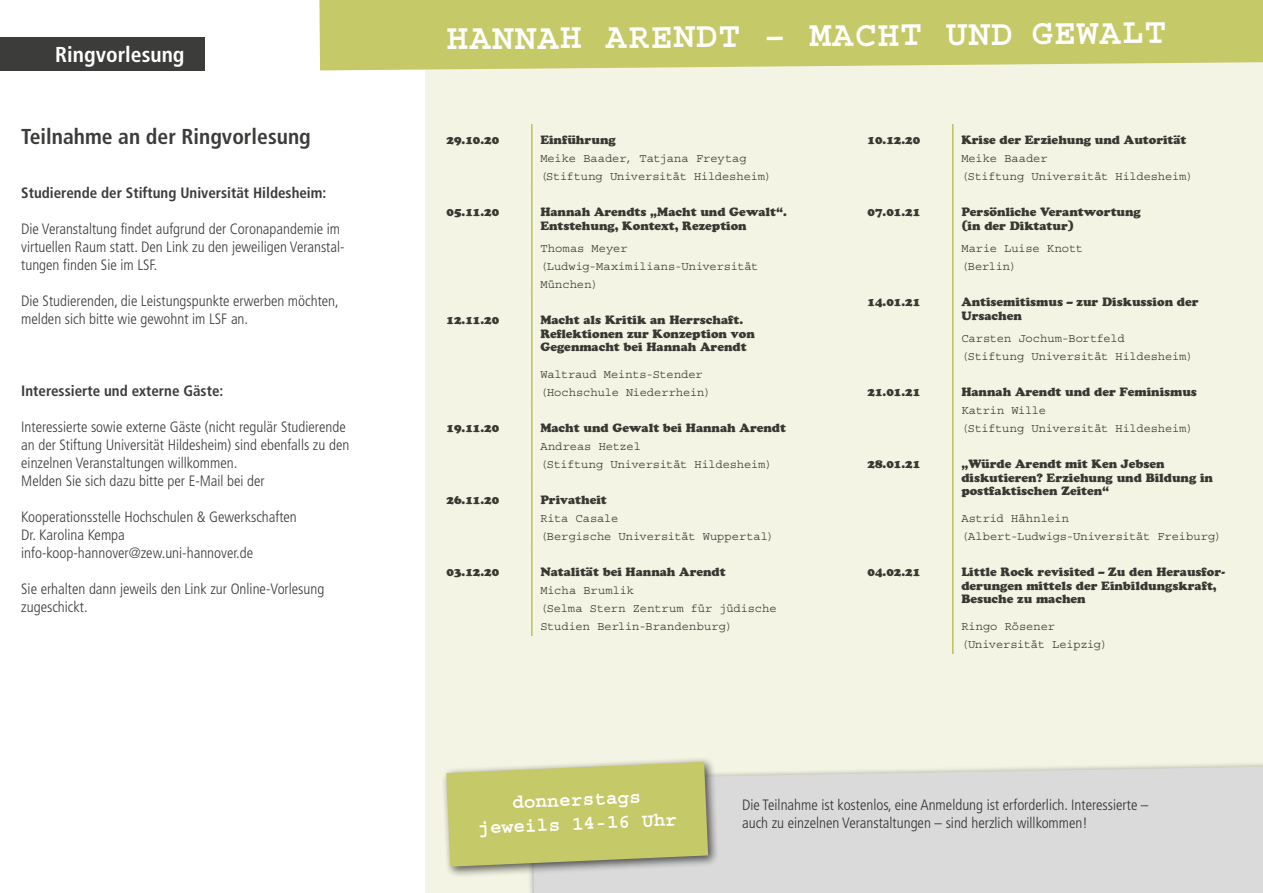
<style>
.page{position:relative;width:1263px;height:893px;background:#fff}
.page>*{position:absolute;margin:0;border:0;box-sizing:border-box;transform-origin:0 0}
.t1{font:700 36px "Courier Std";letter-spacing:.03em;color:#fff}
.t2{font:700 condensed 21.6px "Frutiger";color:#3c3c3b}
.t3{font:700 condensed 21.6px "Frutiger";color:#fff}
.t4{font:700 19.5px/24px "Courier Std";color:#fff;text-align:center}
.t5{font:300 condensed 15px/18px "Frutiger";color:#3c3c3b}
.t6{font:700 condensed 15px "Frutiger";color:#3c3c3b}
.t7{font:12px/13.5px "Cooper Black Std";color:#3c3c3b}
.t8{font:12px/18px "Courier Std";letter-spacing:-.005em;color:#3c3c3b}
</style>
<div class="page">
<div style="left:425px;top:0;width:838px;height:893px;background:#f4f4e4"></div>
<div style="left:526px;top:761px;width:737px;height:132px;background:#000;opacity:.65"></div>
<div style="left:532px;top:767px;width:731px;height:126px;background:#dadada"></div>
<hr style="left:531px;top:124px;width:2px;height:62px;background:#c5c968">
<hr style="left:531px;top:186px;width:2px;height:108px;background:#c5c968">
<hr style="left:531px;top:294px;width:2px;height:108px;background:#c5c968">
<hr style="left:531px;top:402px;width:2px;height:72px;background:#c5c968">
<hr style="left:531px;top:474px;width:2px;height:72px;background:#c5c968">
<hr style="left:531px;top:546px;width:2px;height:90px;background:#c5c968">
<hr style="left:952px;top:124px;width:1px;height:62px;background:#c5c968">
<hr style="left:952px;top:186px;width:1px;height:90px;background:#c5c968">
<hr style="left:952px;top:276px;width:1px;height:90px;background:#c5c968">
<hr style="left:952px;top:366px;width:1px;height:72px;background:#c5c968">
<hr style="left:952px;top:438px;width:1px;height:108px;background:#c5c968">
<hr style="left:952px;top:546px;width:1px;height:108px;background:#c5c968">
<div style="left:441px;top:757px;width:279px;height:121px;background:#000;opacity:.65"></div>
<svg style="left:446px;top:762px;width:262px;height:105px;background:#c3c771"></svg>
<div style="left:0;top:38px;width:204px;height:33px;background:#3c3c3b"></div>
<svg style="left:319px;top:0;width:944px;height:70px;background:#c8cb70"></svg>
<h2 class="t3" style="left:55px;top:42px;width:131px">Ringvorlesung</h2>
<h2 class="t2" style="left:21px;top:124px;width:291px">Teilnahme an der Ringvorlesung</h2>
<p class="t6" style="left:21px;top:184px;width:307px">Studierende der Stiftung Universität Hildesheim:</p>
<p class="t5" style="left:21px;top:220px;width:325px">Die Veranstaltung findet aufgrund der Coronapandemie im virtuellen Raum statt. Den Link zu den jeweiligen Veranstal&shy;tungen finden Sie im LSF.</p>
<p class="t5" style="left:21px;top:292px;width:319px">Die Studierenden, die Leistungspunkte erwerben möchten, melden sich bitte wie gewohnt im LSF an.</p>
<p class="t6" style="left:21px;top:382px;width:204px">Interessierte und externe Gäste:</p>
<p class="t5" style="left:21px;top:418px;width:330px">Interessierte sowie externe Gäste (nicht regulär Studierende an der Stiftung Universität Hildesheim) sind ebenfalls zu den einzelnen Veranstaltungen willkommen.<br>Melden Sie sich dazu bitte per E-Mail bei der</p>
<p class="t5" style="left:21px;top:508px;width:277px">Kooperationsstelle Hochschulen &amp; Gewerkschaften<br>Dr. Karolina Kempa info-koop-hannover@zew.uni-hannover.de</p>
<p class="t5" style="left:21px;top:580px;width:305px">Sie erhalten dann jeweils den Link zur Online-Vorlesung zugeschickt.</p>
<h1 class="t1" style="left:447px;top:15px;width:721px">HANNAH ARENDT – MACHT UND GEWALT</h1>
<p class="t7" style="left:446px;top:133px;width:54px">29.10.20</p>
<p class="t7" style="left:540px;top:133px;width:77px">Einführung</p>
<p class="t8" style="left:540px;top:149px;width:233px">Meike Baader, Tatjana Freytag (Stiftung Universität Hildesheim)</p>
<p class="t7" style="left:446px;top:205px;width:54px">05.11.20</p>
<p class="t7" style="left:540px;top:205px;width:248px">Hannah Arendts „Macht und Gewalt“.<br>Entstehung, Kontext, Rezeption</p>
<p class="t8" style="left:540px;top:239px;width:220px">Thomas Meyer (Ludwig-Maximilians-Universität<br>München)</p>
<p class="t7" style="left:446px;top:313px;width:54px">12.11.20</p>
<p class="t7" style="left:540px;top:313px;width:216px">Macht als Kritik an Herrschaft.<br>Reflektionen zur Konzeption von<br>Gegenmacht bei Hannah Arendt</p>
<p class="t8" style="left:540px;top:365px;width:172px">Waltraud Meints-Stender (Hochschule Niederrhein)</p>
<p class="t7" style="left:446px;top:421px;width:54px">19.11.20</p>
<p class="t7" style="left:540px;top:421px;width:247px">Macht und Gewalt bei Hannah Arendt</p>
<p class="t8" style="left:540px;top:437px;width:233px">Andreas Hetzel<br>(Stiftung Universität Hildesheim)</p>
<p class="t7" style="left:446px;top:493px;width:54px">26.11.20</p>
<p class="t7" style="left:540px;top:493px;width:68px">Privatheit</p>
<p class="t8" style="left:540px;top:509px;width:235px">Rita Casale<br>(Bergische Universität Wuppertal)</p>
<p class="t7" style="left:446px;top:565px;width:54px">03.12.20</p>
<p class="t7" style="left:540px;top:565px;width:187px">Natalität bei Hannah Arendt</p>
<p class="t8" style="left:540px;top:581px;width:238px">Micha Brumlik<br>(Selma Stern Zentrum für jüdische<br>Studien Berlin-Brandenburg)</p>
<p class="t7" style="left:867px;top:133px;width:54px">10.12.20</p>
<p class="t7" style="left:961px;top:133px;width:227px">Krise der Erziehung und Autorität</p>
<p class="t8" style="left:961px;top:149px;width:233px">Meike Baader<br>(Stiftung Universität Hildesheim)</p>
<p class="t7" style="left:867px;top:205px;width:54px">07.01.21</p>
<p class="t7" style="left:961px;top:205px;width:181px">Persönliche Verantwortung (in der Diktatur)</p>
<p class="t8" style="left:961px;top:239px;width:123px">Marie Luise Knott (Berlin)</p>
<p class="t7" style="left:867px;top:295px;width:54px">14.01.21</p>
<p class="t7" style="left:961px;top:295px;width:239px">Antisemitismus – zur Diskussion der<br>Ursachen</p>
<p class="t8" style="left:961px;top:329px;width:233px">Carsten Jochum-Bortfeld<br>(Stiftung Universität Hildesheim)</p>
<p class="t7" style="left:867px;top:385px;width:54px">21.01.21</p>
<p class="t7" style="left:961px;top:385px;width:237px">Hannah Arendt und der Feminismus</p>
<p class="t8" style="left:961px;top:401px;width:233px">Katrin Wille<br>(Stiftung Universität Hildesheim)</p>
<p class="t7" style="left:867px;top:457px;width:54px">28.01.21</p>
<p class="t7" style="left:961px;top:457px;width:253px">„Würde Arendt mit Ken Jebsen diskutieren? Erziehung und Bildung in postfaktischen Zeiten“</p>
<p class="t8" style="left:961px;top:509px;width:262px">Astrid Hähnlein (Albert-Ludwigs-Universität Freiburg)</p>
<p class="t7" style="left:867px;top:565px;width:54px">04.02.21</p>
<p class="t7" style="left:961px;top:565px;width:265px">Little Rock revisited – Zu den Herausfor&shy;derungen mittels der Einbildungskraft,<br>Besuche zu machen</p>
<p class="t8" style="left:961px;top:617px;width:148px">Ringo Rösener (Universität Leipzig)</p>
<h3 class="t4" style="left:476px;top:793px;width:200px;rotate:-3deg">donnerstags jeweils 14-16 Uhr</h3>
<p class="t5" style="left:742px;top:796px;width:408px">Die Teilnahme ist kostenlos, eine Anmeldung ist erforderlich. Interessierte – auch zu einzelnen Veranstaltungen – sind herzlich willkommen!</p>
</div>
